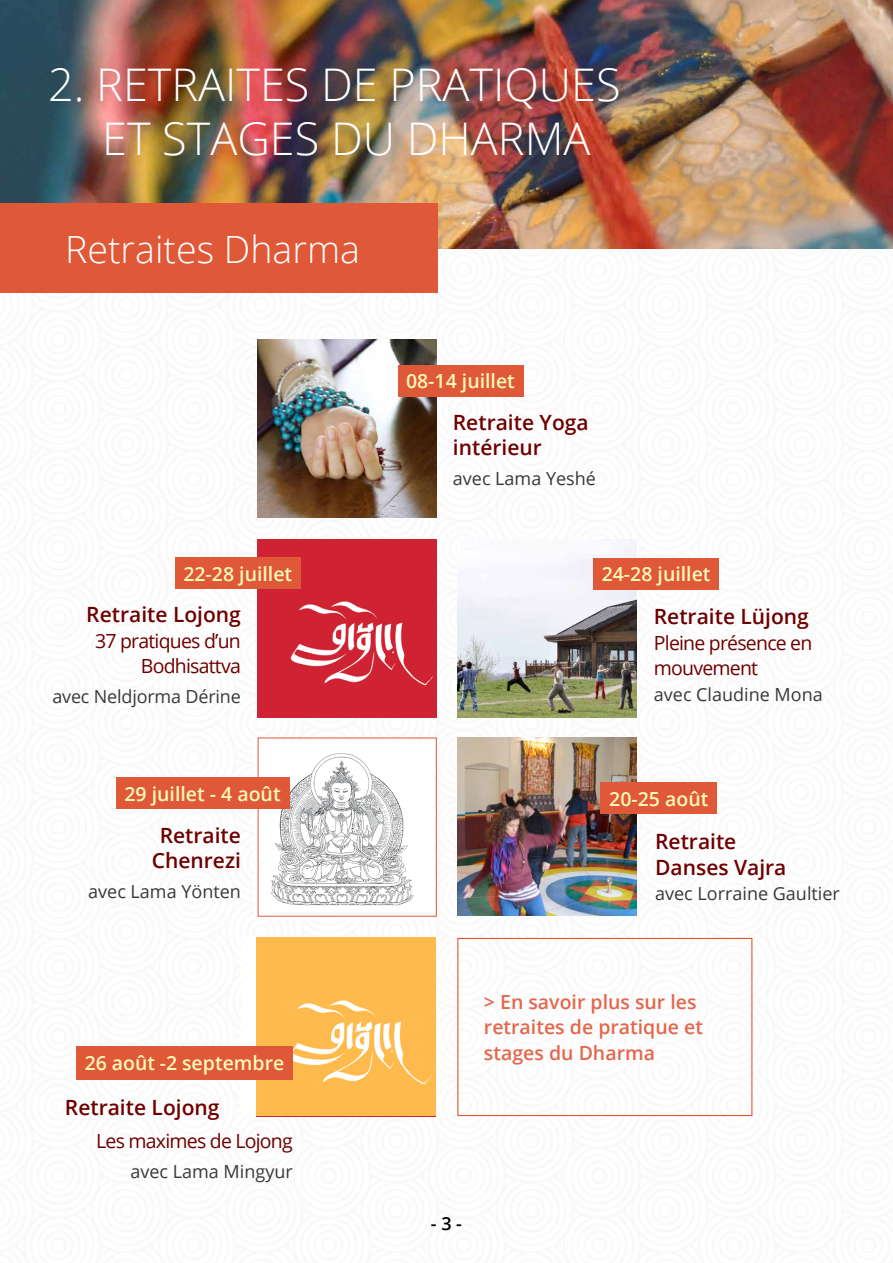
<style>
.page{position:relative;width:893px;height:1263px;background:#fff}
.page>*{position:absolute;margin:0;border:0;box-sizing:border-box;transform-origin:0 0}
.t1{font:300 45px/54px "Open Sans";color:#fff}
.t2{font:300 37.5px "Open Sans";color:#fff}
.t3{font:600 21px/25.5px "Open Sans";color:#6e0000}
.t4{font:600 19.5px "Open Sans";color:#fff9b8}
.t5{font:19.5px/25.5px "Open Sans";letter-spacing:-.04em;color:#6e0000}
.t6{font:600 19.5px/25.5px "Open Sans";color:#e2674c}
.t7{font:18px "Open Sans";color:#383839}
.t8{font:600 18px "Open Sans";color:#000}
</style>
<div class="page">
<img style="left:0;top:0;width:893px;height:248px">
<div style="left:0;top:204px;width:438px;height:89px;background:#df5838"></div>
<img style="left:257px;top:740px;width:176px;height:177px">
<div style="left:116px;top:777px;width:173px;height:32px;background:#df5838"></div>
<img style="left:458px;top:738px;width:178px;height:177px">
<div style="left:601px;top:782px;width:116px;height:32px;background:#df5838"></div>
<img style="left:458px;top:539px;width:178px;height:179px">
<div style="left:593px;top:558px;width:126px;height:32px;background:#df5838"></div>
<svg style="left:241px;top:938px;width:195px;height:178px;background:#fec364"></svg>
<div style="left:76px;top:1046px;width:217px;height:33px;background:#df5838"></div>
<div style="left:457px;top:938px;width:295px;height:178px;border:1px solid #df5838"></div>
<img style="left:258px;top:339px;width:178px;height:179px">
<div style="left:398px;top:365px;width:125px;height:32px;background:#df5838"></div>
<img style="left:258px;top:592px;width:178px;height:126px">
<div style="left:258px;top:539px;width:178px;height:53px;background:#cf2333"></div>
<div style="left:175px;top:557px;width:126px;height:32px;background:#df5838"></div>
<h1 class="t1" style="left:102px;top:57px;width:515px;text-indent:-54px">2. RETRAITES D E PRATIQUES<br>ET STAGES D U DHARMA</h1>
<h2 class="t2" style="left:65px;top:223px;width:296px">RETRAITES DHARMA</h2>
<p class="t4" style="left:183px;top:560px;width:110px">22-28 juillet</p>
<p class="t3" style="left:86px;top:601px;width:156px">Retraite Lojong</p>
<p class="t5" style="left:95px;top:627px;width:147px;text-align:right">37 pratiques d’un<br>Bodhisattva</p>
<p class="t7" style="left:52px;top:684px;width:190px">avec Neldjorma Dérine</p>
<p class="t4" style="left:124px;top:780px;width:158px">29 juillet - 4 août</p>
<p class="t3" style="left:152px;top:822px;width:91px;text-align:center">Retraite<br>Chenrezi</p>
<p class="t7" style="left:88px;top:879px;width:154px">avec Lama Yönten</p>
<p class="t4" style="left:85px;top:1049px;width:201px">26 août -2 septembre</p>
<p class="t3" style="left:65px;top:1094px;width:156px">Retraite Lojong</p>
<p class="t5" style="left:96px;top:1128px;width:198px">Les maximes de Lojong</p>
<p class="t7" style="left:130px;top:1159px;width:164px">avec Lama Mingyur</p>
<p class="t4" style="left:406px;top:368px;width:110px">08-14 juillet</p>
<p class="t3" style="left:453px;top:409px;width:137px">Retraite Yoga intérieur</p>
<p class="t7" style="left:453px;top:466px;width:145px">avec Lama Yeshé</p>
<p class="t4" style="left:602px;top:561px;width:110px">24-28 juillet</p>
<p class="t3" style="left:654px;top:603px;width:157px">Retraite Lüjong</p>
<p class="t5" style="left:654px;top:629px;width:160px">Pleine présence en mouvement</p>
<p class="t7" style="left:654px;top:682px;width:170px">avec Claudine Mona</p>
<p class="t4" style="left:609px;top:785px;width:101px">20-25 août</p>
<p class="t3" style="left:655px;top:829px;width:133px">Retraite<br>Danses Vajra</p>
<p class="t7" style="left:655px;top:881px;width:186px">avec Lorraine Gaultier</p>
<p class="t6" style="left:484px;top:989px;width:221px">&gt; En savoir plus sur les retraites de pratique et stages du Dharma</p>
<p class="t8" style="left:431px;top:1211px;width:33px">- 3 -</p>
</div>
